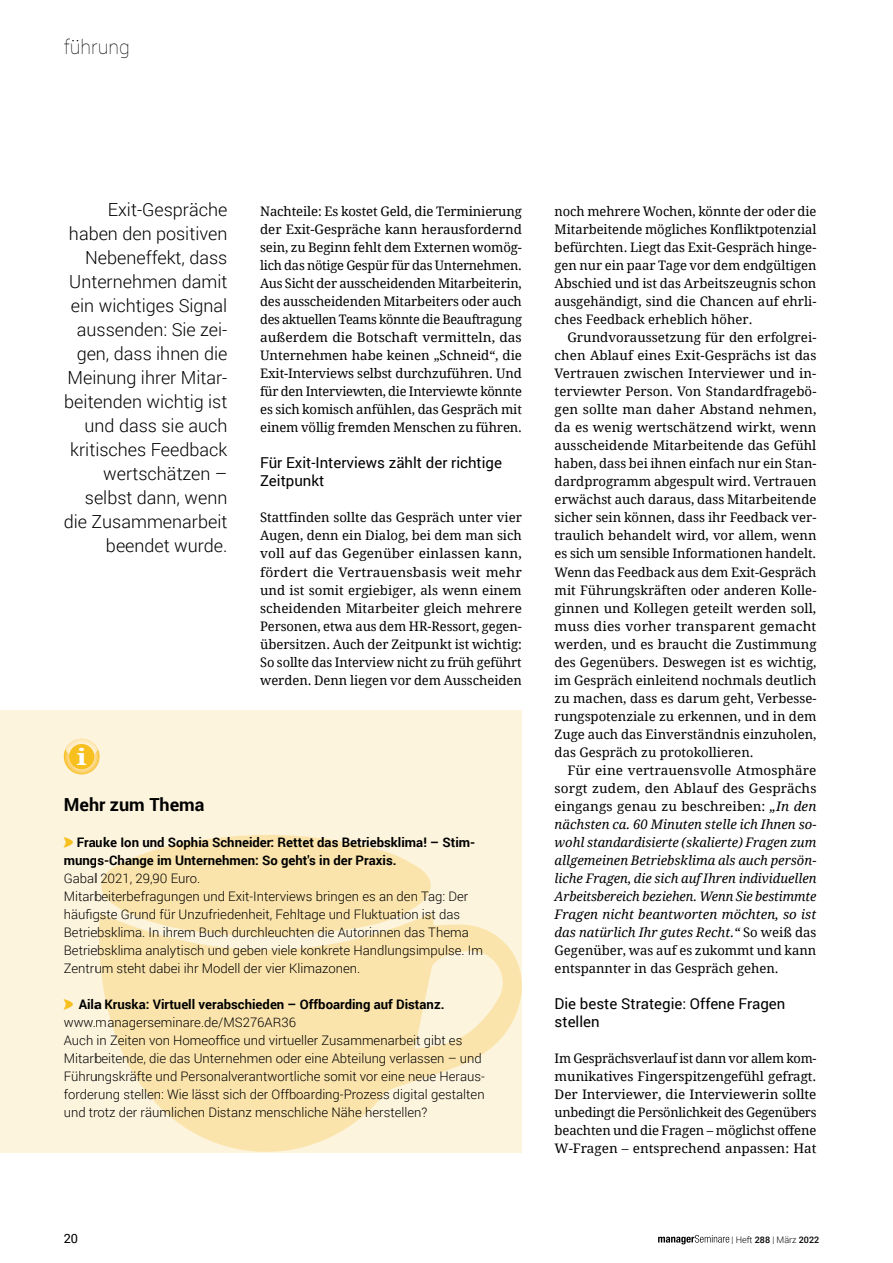
<style>
.page{position:relative;width:893px;height:1263px;background:#fff}
.page>*{position:absolute;margin:0;border:0;box-sizing:border-box;transform-origin:0 0}
.t1{font:700 22.5px "Droid Serif";color:#fff;scale:1.27 1}
.t2{font:100 19.5px "Roboto";color:#000}
.Zitat{font:300 18px/24px "Roboto";color:#000;text-align:right}
.Standard_Stichzeile{font:700 18px "Roboto";color:#000}
.Subhead{font:15px/18px "Roboto";color:#000}
.Standard_ohne_Einzug{font:13.2px/18px "Droid Serif";color:#000;text-align:justify}
.Standard_Paragraph{font:300 13.2px/18px "Roboto";color:#000}
.t3{font:italic 13.2px/18px "Droid Serif";color:#000;text-align:justify}
.t4{font:700 13.2px/18px "Roboto";color:#000}
.t5{font:12.75px "Roboto";color:#000}
.t6{font:300 9px "Roboto";color:#000}
.s1{font-style:normal}
.s2{font-weight:500}
</style>
<div class="page">
<svg style="left:658px;top:1235px;width:71px;height:9px"></svg>
<div style="left:0;top:710px;width:522px;height:442px;background:#fdf4dd"></div>
<svg style="left:64px;top:739px;width:36px;height:35px"></svg>
<div style="left:69px;top:744px;width:25px;height:25px;background:#f8c01f;border-radius:50%"></div>
<svg style="left:65px;top:738px;width:33px;height:22px"></svg>
<svg style="left:98px;top:924px;width:424px;height:229px;fill:#fbe4ac"></svg>
<svg style="left:98px;top:835px;width:337px;height:102px"></svg>
<h2 class="t2" style="left:64px;top:34px;width:67px">führung</h2>
<p class="Zitat" style="left:64px;top:197px;width:165px">Exit-Gespräche haben den positiven<br>Nebeneffekt, dass<br>Unternehmen damit ein wichtiges Signal aussenden: Sie zei&shy;gen, dass ihnen die<br>Meinung ihrer Mitar&shy;beitenden wichtig ist und dass sie auch kritisches Feedback wertschätzen – selbst dann, wenn die Zusammenarbeit beendet wurde.</p>
<h1 class="t1" style="left:77px;top:744px;width:9px">i</h1>
<p class="Standard_ohne_Einzug" style="left:260px;top:203px;width:263px">Nachteile: Es kostet Geld, die Terminierung der Exit-Gespräche kann herausfordernd sein, zu Beginn fehlt dem Externen womög&shy;lich das nötige Gespür für das Unternehmen.<br>Aus Sicht der ausscheidenden Mitarbeiterin, des ausscheidenden Mitarbeiters oder auch des aktuellen Teams könnte die Beauftragung außerdem die Botschaft vermitteln, das Unternehmen habe keinen „Schneid“, die Exit-Interviews selbst durchzuführen. Und für den Interviewten, die Interviewte könnte es sich komisch anfühlen, das Gespräch mit einem völlig fremden Menschen zu führen.</p>
<p class="Subhead" style="left:260px;top:454px;width:243px">Für Exit-Interviews zählt der richtige<br>Zeitpunkt</p>
<p class="Standard_ohne_Einzug" style="left:260px;top:509px;width:263px">Stattfinden sollte das Gespräch unter vier Augen, denn ein Dialog, bei dem man sich voll auf das Gegenüber einlassen kann, fördert die Vertrauensbasis weit mehr und ist somit ergiebiger, als wenn einem scheidenden Mitarbeiter gleich mehrere Personen, etwa aus dem HR-Ressort, gegen&shy;übersitzen. Auch der Zeitpunkt ist wichtig:<br>So sollte das Interview nicht zu früh geführt werden. Denn liegen vor dem Ausscheiden</p>
<p class="Standard_Stichzeile" style="left:64px;top:791px;width:142px">Mehr zum Thema</p>
<p class="t4" style="left:64px;top:832px;width:413px;text-indent:13px">Frauke Ion und Sophia Schneider: Rettet das Betriebsklima! – Stim&shy;mungs-Change im Unternehmen: So geht's in der Praxis.</p>
<p class="Standard_Paragraph" style="left:64px;top:868px;width:138px">Gabal 2021, 29,90 Euro.</p>
<p class="Standard_Paragraph" style="left:64px;top:886px;width:421px">Mitarbeiterbefragungen und Exit-Interviews bringen es an den Tag: Der häufigste Grund für Unzufriedenheit, Fehltage und Fluktuation ist das Betriebsklima. In ihrem Buch durchleuchten die Autorinnen das Thema Betriebsklima analytisch und geben viele konkrete Handlungsimpulse. Im Zentrum steht dabei ihr Modell der vier Klimazonen.</p>
<p class="t4" style="left:79px;top:994px;width:367px">Aila Kruska: Virtuell verabschieden – Offboarding auf Distanz.</p>
<p class="Standard_Paragraph" style="left:64px;top:1012px;width:234px">www.managerseminare.de/MS276AR36</p>
<p class="Standard_Paragraph" style="left:64px;top:1030px;width:423px">Auch in Zeiten von Homeoffice und virtueller Zusammenarbeit gibt es Mitarbeitende, die das Unternehmen oder eine Abteilung verlassen – und Fü hrungskräfte und Personalverantwortliche somit vor eine neue Heraus&shy;forderung stellen: Wie lässt sich der Offboarding-Prozess digital gestalten und trotz der räumlichen Distanz menschliche Nähe herstellen?</p>
<p class="Standard_ohne_Einzug" style="left:555px;top:203px;width:263px">noch mehrere Wochen, könnte der oder die Mitarbeitende mögliches Konfliktpotenzial befürchten. Liegt das Exit-Gespräch hinge&shy;gen nur ein paar Tage vor dem endgültigen Abschied und ist das Arbeitszeugnis schon ausgehändigt, sind die Chancen auf ehrli&shy;ches Feedback erheblich höher.</p>
<p class="Standard_ohne_Einzug" style="left:555px;top:329px;width:263px;text-indent:13px">Grundvoraussetzung für den erfolgrei&shy;chen Ablauf eines Exit-Gesprächs ist das Vertrauen zwischen Interviewer und in&shy;terviewter Person. Von Standardfragebö&shy;gen sollte man daher Abstand nehmen, da es wenig wertschätzend wirkt, wenn ausscheidende Mitarbeitende das Gefühl haben, dass bei ihnen einfach nur ein Stan&shy;dardprogramm abgespult wird. Vertrauen erwächst auch daraus, dass Mitarbeitende sicher sein können, dass ihr Feedback ver&shy;traulich behandelt wird, vor allem, wenn es sich um sensible Informationen handelt.<br>Wenn das Feedback aus dem Exit-Gespräch mit Führungskräften oder anderen Kolle&shy;ginnen und Kollegen geteilt werden soll, muss dies vorher transparent gemacht werden, und es braucht die Zustimmung des Gegenübers. Deswegen ist es wichtig, im Gespräch einleitend nochmals deutlich zu machen, dass es darum geht, Verbesse&shy;rungspotenziale zu erkennen, und in dem Zuge auch das Einverständnis einzuholen, das Gespräch zu protokollieren.</p>
<p class="t3" style="left:555px;top:761px;width:263px;text-indent:13px"><span class="s1">Für eine vertrauensvolle Atmosphäre sorgt zudem, den Ablauf des Gesprächs eingangs genau zu beschreiben:</span> „In den nächsten ca. 60 Minuten stelle ich Ihnen so&shy;wohl standardisierte (skalierte) Fragen zum allgemeinen Betriebsklima als auch persön&shy;liche Fragen, die sich auf Ihren individuellen Arbeitsbereich beziehen. Wenn Sie bestimmte Fragen nicht beantworten möchten, so ist das natürlich Ihr gutes Recht.“ <span class="s1">So weiß das Gegenüber, was auf es zukommt und kann entspannter in das Gespräch gehen.</span></p>
<p class="Subhead" style="left:555px;top:994px;width:232px">Die beste Strategie: Offene Fragen stellen</p>
<p class="Standard_ohne_Einzug" style="left:555px;top:1049px;width:263px">Im Gesprächsverlauf ist dann vor allem kom&shy;munikatives Fingerspitzengefühl gefragt.<br>Der Interviewer, die Interviewerin sollte unbedingt die Persönlichkeit des Gegenübers beachten und die Fragen – möglichst offene W-Fragen – entsprechend anpassen: Hat</p>
<p class="t5" style="left:64px;top:1230px;width:16px">20</p>
<p class="t6" style="left:731px;top:1233px;width:89px">| Heft <span class="s2">288</span> | März <span class="s2">2022</span></p>
</div>
